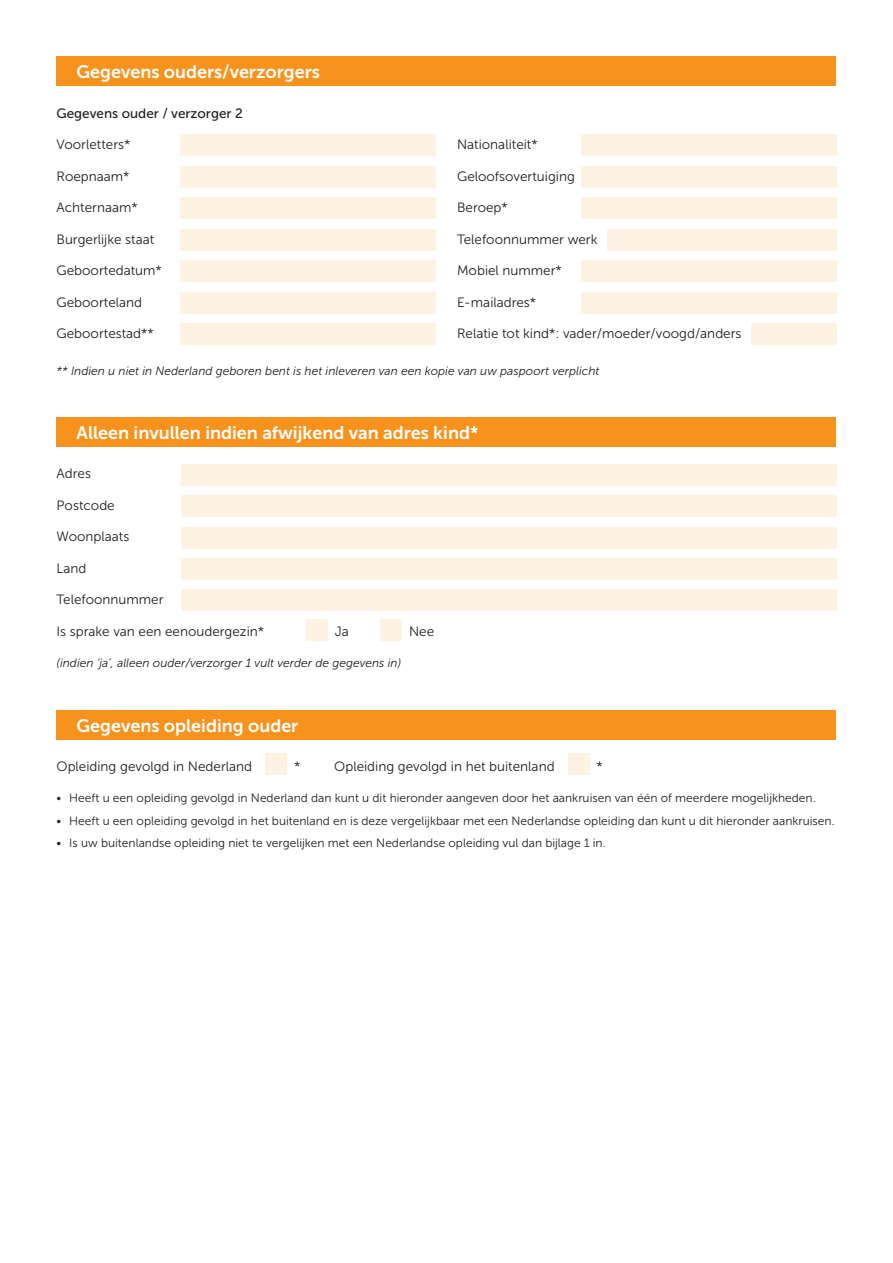
<style>
.page{position:relative;width:893px;height:1263px;background:#fff}
.page>*{position:absolute;margin:0;border:0;box-sizing:border-box;transform-origin:0 0}
.t1{font:18px "Museo Sans 700";color:#fff}
.t2{font:13.5px "Museo Sans 300";color:#231f20}
.t3{font:13.5px "Museo Sans 500";color:#231f20}
.t4{font:12px "Museo Sans 300";color:#231f20}
.t5{font:italic 12px "Museo Sans 300";color:#231f20}
</style>
<div class="page">
<div style="left:181px;top:135px;width:255px;height:21px;background:#fef2e3"></div>
<div style="left:581px;top:135px;width:255px;height:21px;background:#fef2e3"></div>
<div style="left:181px;top:166px;width:255px;height:21px;background:#fef2e3"></div>
<div style="left:581px;top:166px;width:255px;height:21px;background:#fef2e3"></div>
<div style="left:181px;top:198px;width:255px;height:21px;background:#fef2e3"></div>
<div style="left:581px;top:198px;width:255px;height:21px;background:#fef2e3"></div>
<div style="left:181px;top:229px;width:255px;height:21px;background:#fef2e3"></div>
<div style="left:181px;top:261px;width:255px;height:21px;background:#fef2e3"></div>
<div style="left:607px;top:229px;width:229px;height:21px;background:#fef2e3"></div>
<div style="left:181px;top:292px;width:255px;height:21px;background:#fef2e3"></div>
<div style="left:181px;top:323px;width:255px;height:22px;background:#fef2e3"></div>
<div style="left:581px;top:261px;width:255px;height:21px;background:#fef2e3"></div>
<div style="left:581px;top:292px;width:255px;height:21px;background:#fef2e3"></div>
<div style="left:751px;top:323px;width:85px;height:22px;background:#fef2e3"></div>
<div style="left:57px;top:57px;width:779px;height:29px;background:#f7931d"></div>
<div style="left:306px;top:619px;width:22px;height:21px;background:#fef2e3"></div>
<div style="left:381px;top:619px;width:21px;height:21px;background:#fef2e3"></div>
<div style="left:181px;top:495px;width:655px;height:22px;background:#fef2e3"></div>
<div style="left:181px;top:464px;width:655px;height:21px;background:#fef2e3"></div>
<div style="left:181px;top:527px;width:655px;height:21px;background:#fef2e3"></div>
<div style="left:181px;top:558px;width:655px;height:22px;background:#fef2e3"></div>
<div style="left:181px;top:590px;width:655px;height:21px;background:#fef2e3"></div>
<div style="left:57px;top:417px;width:779px;height:30px;background:#f7931d"></div>
<div style="left:266px;top:754px;width:21px;height:21px;background:#fef2e3"></div>
<div style="left:568px;top:754px;width:21px;height:21px;background:#fef2e3"></div>
<div style="left:57px;top:710px;width:779px;height:30px;background:#f7931d"></div>
<h1 class="t1" style="left:77px;top:62px;width:245px">Gegevens ouders/verzorgers</h1>
<p class="t3" style="left:57px;top:106px;width:188px">Gegevens ouder / verzorger 2</p>
<p class="t2" style="left:57px;top:137px;width:75px">Voorletters*</p>
<p class="t2" style="left:57px;top:169px;width:75px">Roepnaam*</p>
<p class="t2" style="left:57px;top:200px;width:83px">Achternaam*</p>
<p class="t2" style="left:57px;top:232px;width:99px">Burgerlijke staat</p>
<p class="t2" style="left:57px;top:263px;width:107px">Geboortedatum*</p>
<p class="t2" style="left:57px;top:295px;width:87px">Geboorteland</p>
<p class="t2" style="left:57px;top:326px;width:99px">Geboortestad**</p>
<p class="t2" style="left:457px;top:137px;width:82px">Nationaliteit*</p>
<p class="t2" style="left:457px;top:169px;width:119px">Geloofsovertuiging</p>
<p class="t2" style="left:457px;top:200px;width:52px">Beroep*</p>
<p class="t2" style="left:457px;top:232px;width:142px">Telefoonnummer werk</p>
<p class="t2" style="left:457px;top:263px;width:106px">Mobiel nummer*</p>
<p class="t2" style="left:457px;top:295px;width:81px">E-mailadres*</p>
<p class="t2" style="left:457px;top:326px;width:286px">Relatie tot kind*: vader/moeder/voogd/anders</p>
<p class="t5" style="left:57px;top:364px;width:544px">** Indien u niet in Nederland geboren bent is het inleveren van een kopie van uw paspoort verplicht</p>
<h1 class="t1" style="left:77px;top:423px;width:403px">Alleen invullen indien afwijkend van adres kind*</h1>
<p class="t2" style="left:57px;top:466px;width:36px">Adres</p>
<p class="t2" style="left:57px;top:498px;width:60px">Postcode</p>
<p class="t2" style="left:57px;top:529px;width:74px">Woonplaats</p>
<p class="t2" style="left:57px;top:561px;width:31px">Land</p>
<p class="t2" style="left:57px;top:592px;width:108px">Telefoonnummer</p>
<p class="t2" style="left:57px;top:624px;width:209px">Is sprake van een eenoudergezin*</p>
<p class="t2" style="left:335px;top:624px;width:16px">Ja</p>
<p class="t2" style="left:409px;top:624px;width:27px">Nee</p>
<p class="t5" style="left:57px;top:657px;width:346px">(indien ‘ja’, alleen ouder/verzorger 1 vult verder de gegevens in)</p>
<h1 class="t1" style="left:77px;top:715px;width:223px">Gegevens opleiding ouder</h1>
<p class="t2" style="left:57px;top:759px;width:197px">Opleiding gevolgd in Nederland</p>
<p class="t2" style="left:294px;top:759px;width:8px">*</p>
<p class="t2" style="left:334px;top:759px;width:222px">Opleiding gevolgd in het buitenland</p>
<p class="t2" style="left:597px;top:759px;width:8px">*</p>
<p class="t4" style="left:57px;top:791px;width:761px">• Heeft u een opleiding gevolgd in Nederland dan kunt u dit hieronder aangeven door het aankruisen van één of meerdere mogelijkheden.</p>
<p class="t4" style="left:57px;top:814px;width:780px">• Heeft u een opleiding gevolgd in het buitenland en is deze vergelijkbaar met een Nederlandse opleiding dan kunt u dit hieronder aankruisen.</p>
<p class="t4" style="left:57px;top:836px;width:551px">• Is uw buitenlandse opleiding niet te vergelijken met een Nederlandse opleiding vul dan bijlage 1 in.</p>
</div>
